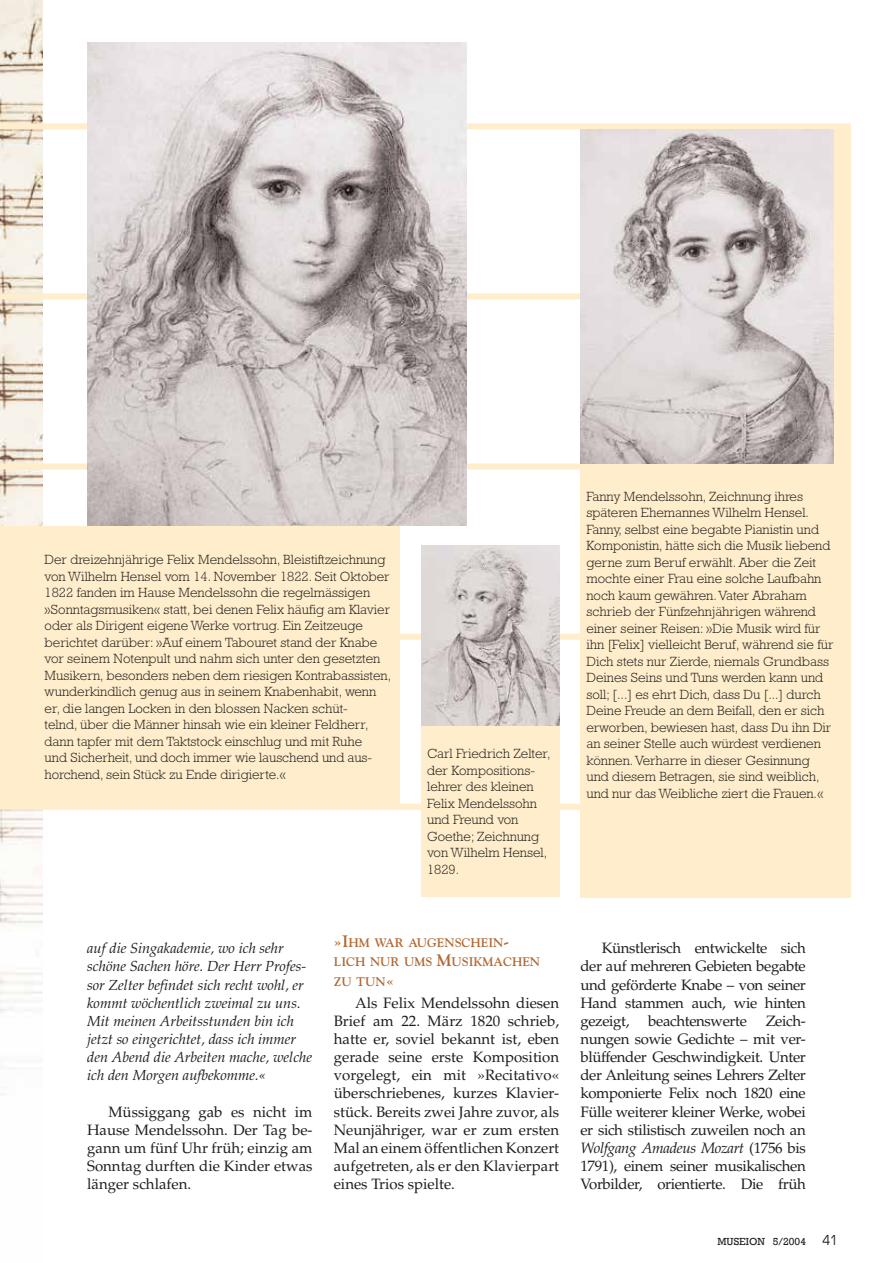
<style>
.page{position:relative;width:893px;height:1263px;background:#fff}
.page>*{position:absolute;margin:0;border:0;box-sizing:border-box;transform-origin:0 0}
.body_txt_2006_1_MA3{font:15px/18.1px "Palatino LT Std";letter-spacing:-.025em;color:#1d1d1b;text-align:justify}
.vers_2006_1_MA3_indd{font:italic 14.55px/18.1px "Palatino LT Std";color:#1d1d1b}
.bildverweis_2006_1_M{font:300 13.5px/16.5px "Rockwell";color:#1d1d1b}
.untertitel_2006_1_MA{font:700 12.3px/19.2px "Goudy";color:#b26932}
.t1{font:10.5px "Rockwell";color:#1d1d1b}
.s1{font-size:16.5px}
.s2{font-style:italic}
.s3{font-family:"Eurostile Con";font-size:15px}
</style>
<div class="page">
<img style="left:0;top:0;width:43px;height:1095px">
<div style="left:580px;top:808px;width:271px;height:89px;background:#ffedcb"></div>
<div style="left:0;top:634px;width:851px;height:6px;background:#ffedcb"></div>
<div style="left:0;top:123px;width:851px;height:6px;background:#ffedcb"></div>
<div style="left:0;top:463px;width:851px;height:6px;background:#ffedcb"></div>
<div style="left:0;top:293px;width:851px;height:6px;background:#ffedcb"></div>
<div style="left:834px;top:126px;width:17px;height:681px;background:#ffedcb"></div>
<div style="left:0;top:804px;width:851px;height:6px;background:#ffedcb"></div>
<img style="left:87px;top:43px;width:379px;height:483px">
<div style="left:580px;top:468px;width:254px;height:353px;background:#ffedcb"></div>
<img style="left:580px;top:129px;width:254px;height:334px">
<div style="left:0;top:526px;width:400px;height:282px;background:#ffedcb"></div>
<img style="left:421px;top:546px;width:138px;height:180px">
<div style="left:421px;top:726px;width:138px;height:171px;background:#ffedcb"></div>
<p class="bildverweis_2006_1_M" style="left:45px;top:551px;width:348px">Der dreizehnjährige Felix Mendelssohn, Bleistiftzeichnung von Wilhelm Hensel vom 14. November 1822. Seit Oktober 1822 fanden im Hause Mendelssohn die regelmässigen »Sonntagsmusiken« statt, bei denen Felix häufig am Klavier oder als Dirigent eigene Werke vortrug. Ein Zeitzeuge berichtet darüber: »Auf einem Tabouret stand der Knabe vor seinem Notenpult und nahm sich unter den gesetzten Musikern, besonders neben dem riesigen Kontrabassisten, wunderkindlich genug aus in seinem Knabenhabit, wenn er, die langen Locken in den blossen Nacken schüt-<br>telnd, über die Männer hinsah wie ein kleiner Feldherr, dann tapfer mit dem Taktstock einschlug und mit Ruhe<br>und Sicherheit, und doch immer wie lauschend und aus&shy;horchend, sein Stück zu Ende dirigierte.«</p>
<p class="bildverweis_2006_1_M" style="left:427px;top:745px;width:125px">Carl Friedrich Zelter, der Kompositions&shy;lehrer des kleinen<br>Felix Mendelssohn und Freund von<br>Goethe; Zeichnung von Wilhelm Hensel,<br>1829.</p>
<p class="bildverweis_2006_1_M" style="left:586px;top:488px;width:248px">Fanny Mendelssohn, Zeichnung ihres späteren Ehemannes Wilhelm Hensel.<br>Fanny, selbst eine begabte Pianistin und Komponistin, hätte sich die Musik liebend gerne zum Beruf erwählt. Aber die Zeit mochte einer Frau eine solche Laufbahn noch kaum gewähren. Vater Abraham schrieb der Fünfzehnjährigen während einer seiner Reisen: »Die Musik wird für ihn [Felix] vielleicht Beruf, während sie für Dich stets nur Zierde, niemals Grundbass Deines Seins und Tuns werden kann und soll; [...] es ehrt Dich, dass Du [...] durch Deine Freude an dem Beifall, den er sich erworben, bewiesen hast, dass Du ihn Dir an seiner Stelle auch würdest verdienen können. Verharre in dieser Gesinnung und diesem Betragen, sie sind weiblich, und nur das Weibliche ziert die Frauen.«</p>
<p class="vers_2006_1_MA3_indd" style="left:87px;top:939px;width:221px">auf die Singakademie, wo ich sehr schöne Sachen höre. Der Herr Profes&shy;sor Zelter befindet sich recht wohl, er kommt wöchentlich zweimal zu uns.</p>
<p class="vers_2006_1_MA3_indd" style="left:87px;top:1012px;width:227px">Mit meinen Arbeitsstunden bin ich jetzt so eingerichtet, dass ich immer den Abend die Arbeiten mache, welche ich den Morgen aufbekomme.«</p>
<p class="body_txt_2006_1_MA3" style="left:87px;top:1103px;width:227px;text-indent:21px">Müssiggang gab es nicht im Hause Mendelssohn. Der Tag be&shy;gann um fünf Uhr früh; einzig am Sonntag durften die Kinder etwas länger schlafen.</p>
<p class="untertitel_2006_1_MA" style="left:334px;top:933px;width:131px"><span class="s1">»I</span>HM WAR AUGENSCH</p>
<p class="untertitel_2006_1_MA" style="left:334px;top:933px;width:208px;text-indent:147px">EIN<span class="s1">-<br></span>LICH NUR UMS <span class="s1">M</span>USIKMACHEN<br>ZU TUN<span class="s1">«</span></p>
<p class="body_txt_2006_1_MA3" style="left:334px;top:994px;width:227px;text-indent:21px">Als Felix Mendelssohn diesen Brief am 22. März 1820 schrieb, hatte er, soviel bekannt ist, eben gerade seine erste Komposition vorgelegt, ein mit »Recitativo« überschriebenes, kurzes Klavier&shy;stück. Bereits zwei Jahre zuvor, als Neunjähriger, war er zum ersten Mal an einem öffentlichen Konzert aufgetreten, als er den Klavierpart eines Trios spielte.</p>
<p class="body_txt_2006_1_MA3" style="left:580px;top:939px;width:227px;text-indent:21px">Künstlerisch entwickelte sich der auf mehreren Gebieten begabte und geförderte Knabe – von seiner Hand stammen auch, wie hinten gezeigt,</p>
<p class="body_txt_2006_1_MA3" style="left:580px;top:1012px;width:227px;text-indent:185px">Zeich&shy;nungen sowie Gedichte – mit ver&shy;blüffender Geschwindigkeit. Unter der Anleitung seines Lehrers Zelter komponierte Felix noch 1820 eine Fülle weiterer kleiner Werke, wobei er sich stilistisch zuweilen noch an <span class="s2">Wolfgang Amadeus Mozart</span> (1756 bis 1791), einem seiner musikalischen Vorbilder, orientierte. Die früh</p>
<p class="body_txt_2006_1_MA3" style="left:648px;top:1012px;width:100px">beachtenswerte</p>
<p class="t1" style="left:717px;top:1235px;width:122px">MUSEION 5/2004 <span class="s3">41</span></p>
</div>
